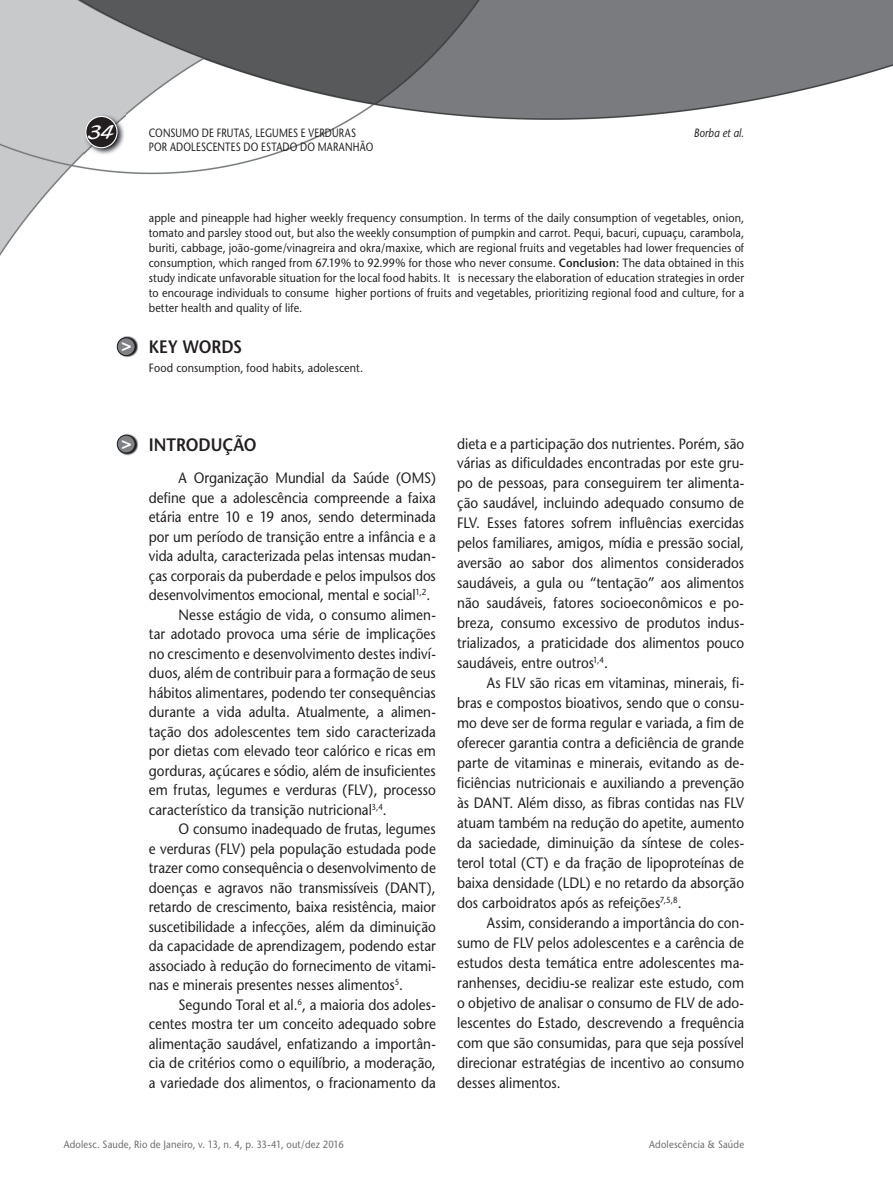
<style>
.page{position:relative;width:893px;height:1191px;background:#fff}
.page>*{position:absolute;margin:0;border:0;box-sizing:border-box;transform-origin:0 0}
.t1{font:21px "Blacklight D";color:#fff}
.t2{font:600 18px "Stone Sans";color:#231f20;scale:.9 1}
.t3{font:700 17.25px "Helvetica";color:#fff}
.t4{font:15px/20px "Stone Sans";color:#231f20;text-align:justify;scale:.9 1}
.t5{font:12px/15px "Stone Sans";letter-spacing:.015em;color:#231f20;text-align:justify;scale:.9 1}
.t6{font:12px "Stone Sans";letter-spacing:.015em;color:#231f20;scale:.8 1}
.t7{font:italic 12px "Stone Sans";letter-spacing:.01em;color:#231f20;scale:.85 1}
.t8{font:10.5px "Stone Sans";letter-spacing:.02em;color:#6c6d70;scale:.9 1}
.s1{font-weight:600}
</style>
<div class="page">
<img style="left:0;top:0;width:893px;height:456px">
<img style="left:84px;top:114px;width:41px;height:42px">
<div style="left:86px;top:116px;width:31px;height:32px;background:#231f20;border-radius:50%"></div>
<div style="left:85px;top:116px;width:33px;height:32px;border:1px solid #fff;border-radius:50%"></div>
<img style="left:117px;top:434px;width:21px;height:21px">
<div style="left:117px;top:435px;width:18px;height:18px;background:#808285;border-radius:50%"></div>
<div style="left:117px;top:435px;width:19px;height:18px;border:1px solid #231f20;border-radius:50%"></div>
<img style="left:117px;top:336px;width:21px;height:22px">
<div style="left:117px;top:338px;width:18px;height:17px;background:#808285;border-radius:50%"></div>
<div style="left:117px;top:337px;width:19px;height:19px;border:1px solid #231f20;border-radius:50%"></div>
<h1 class="t1" style="left:88px;top:119px;width:28px">34</h1>
<p class="t6" style="left:149px;top:125px;width:261px">CONSUMO DE FRUTAS, LEGUMES E VERDURAS</p>
<p class="t7" style="left:694px;top:125px;width:61px">Borba et al.</p>
<p class="t6" style="left:149px;top:140px;width:282px">POR ADOLESCENTES DO ESTADO DO MARANHÃO</p>
<p class="t3" style="left:122px;top:335px;width:12px">&gt;</p>
<p class="t5" style="left:149px;top:210px;width:663px">apple and pineapple had higher weekly frequency consumption. In terms of the daily consumption of vegetables, onion, tomato and parsley stood out, but also the weekly consumption of pumpkin and carrot. Pequi, bacuri, cupuaçu, carambola, buriti, cabbage, joão-gome/vinagreira and okra/maxixe, which are regional fruits and vegetables had lower frequencies of consumption, which ranged from 67.19% to 92.99% for those who never consume. <span class="s1">Conclusion:</span> The data obtained in this study indicate unfavorable situation for the local food habits. It is necessary the elaboration of education strategies in order to encourage individuals to consume higher portions of fruits and vegetables, prioritizing regional food and culture, for a better health and quality of life.</p>
<p class="t2" style="left:149px;top:336px;width:105px">KEY WORDS</p>
<p class="t5" style="left:149px;top:360px;width:240px">Food consumption, food habits, adolescent.</p>
<p class="t2" style="left:149px;top:433px;width:121px">INTRODUÇÃO</p>
<p class="t4" style="left:179px;top:468px;width:287px">A Organização Mundial da Saúde (OMS)</p>
<p class="t4" style="left:149px;top:487px;width:320px">define que a adolescência compreende a faixa</p>
<p class="t4" style="left:149px;top:507px;width:320px">etária entre 10 e 19 anos, sendo determinada</p>
<p class="t4" style="left:149px;top:526px;width:320px">por um período de transição entre a infância e a</p>
<p class="t4" style="left:149px;top:546px;width:320px">vida adulta, caracterizada pelas intensas mudan-</p>
<p class="t4" style="left:149px;top:565px;width:320px">ças corporais da puberdade e pelos impulsos dos</p>
<p class="t4" style="left:149px;top:585px;width:314px">desenvolvimentos emocional, mental e social<sup>1,2</sup>.</p>
<p class="t4" style="left:179px;top:604px;width:287px">Nesse estágio de vida, o consumo alimen-</p>
<p class="t4" style="left:149px;top:624px;width:320px">tar adotado provoca uma série de implicações</p>
<p class="t4" style="left:149px;top:643px;width:320px">no crescimento e desenvolvimento destes indiví-</p>
<p class="t4" style="left:149px;top:663px;width:320px">duos, além de contribuir para a formação de seus</p>
<p class="t4" style="left:149px;top:682px;width:320px">hábitos alimentares, podendo ter consequências</p>
<p class="t4" style="left:149px;top:702px;width:320px">durante a vida adulta. Atualmente, a alimen-</p>
<p class="t4" style="left:149px;top:721px;width:320px">tação dos adolescentes tem sido caracterizada</p>
<p class="t4" style="left:149px;top:741px;width:320px">por dietas com elevado teor calórico e ricas em</p>
<p class="t4" style="left:149px;top:760px;width:320px">gorduras, açúcares e sódio, além de insuficientes</p>
<p class="t4" style="left:149px;top:780px;width:320px">em frutas, legumes e verduras (FLV), processo</p>
<p class="t4" style="left:149px;top:799px;width:266px">característico da transição nutricional<sup>3,4</sup>.</p>
<p class="t4" style="left:179px;top:819px;width:287px">O consumo inadequado de frutas, legumes</p>
<p class="t4" style="left:149px;top:838px;width:320px">e verduras (FLV) pela população estudada pode</p>
<p class="t4" style="left:149px;top:858px;width:320px">trazer como consequência o desenvolvimento de</p>
<p class="t4" style="left:149px;top:877px;width:320px">doenças e agravos não transmissíveis (DANT),</p>
<p class="t4" style="left:149px;top:897px;width:320px">retardo de crescimento, baixa resistência, maior</p>
<p class="t4" style="left:149px;top:916px;width:320px">suscetibilidade a infecções, além da diminuição</p>
<p class="t4" style="left:149px;top:936px;width:320px">da capacidade de aprendizagem, podendo estar</p>
<p class="t4" style="left:149px;top:955px;width:320px">associado à redução do fornecimento de vitami-</p>
<p class="t4" style="left:149px;top:975px;width:284px">nas e minerais presentes nesses alimentos<sup>5</sup>.</p>
<p class="t4" style="left:179px;top:994px;width:287px">Segundo Toral et al.<sup>6</sup>, a maioria dos adoles-</p>
<p class="t4" style="left:149px;top:1014px;width:320px">centes mostra ter um conceito adequado sobre</p>
<p class="t4" style="left:149px;top:1033px;width:320px">alimentação saudável, enfatizando a importân-</p>
<p class="t4" style="left:149px;top:1053px;width:320px">cia de critérios como o equilíbrio, a moderação,</p>
<p class="t4" style="left:149px;top:1072px;width:320px">a variedade dos alimentos, o fracionamento da</p>
<p class="t3" style="left:122px;top:432px;width:12px">&gt;</p>
<p class="t4" style="left:457px;top:433px;width:320px">dieta e a participação dos nutrientes. Porém, são várias as dificuldades encontradas por este gru&shy;po de pessoas, para conseguirem ter alimenta&shy;ção saudável, incluindo adequado consumo de FLV. Esses fatores sofrem influências exercidas pelos familiares, amigos, mídia e pressão social, aversão ao sabor dos alimentos considerados saudáveis, a gula ou “tentação” aos alimentos não saudáveis, fatores socioeconômicos e po&shy;breza, consumo excessivo de produtos indus&shy;trializados, a praticidade dos alimentos pouco saudáveis, entre outros<sup>1,4</sup>.</p>
<p class="t4" style="left:457px;top:673px;width:320px;text-indent:30px">As FLV são ricas em vitaminas, minerais, fi&shy;bras e compostos bioativos, sendo que o consu&shy;mo deve ser de forma regular e variada, a fim de oferecer garantia contra a deficiência de grande parte de vitaminas e minerais, evitando as de&shy;ficiências nutricionais e auxiliando a prevenção às DANT. Além disso, as fibras contidas nas FLV atuam também na redução do apetite, aumento da saciedade, diminuição da síntese de coles&shy;terol total (CT) e da fração de lipoproteínas de baixa densidade (LDL) e no retardo da absorção dos carboidratos após as refeições<sup>7,5,8</sup>.</p>
<p class="t4" style="left:457px;top:912px;width:320px;text-indent:30px">Assim, considerando a importância do con&shy;sumo de FLV pelos adolescentes e a carência de estudos desta temática entre adolescentes ma&shy;ranhenses, decidiu-se realizar este estudo, com o objetivo de analisar o consumo de FLV de ado&shy;lescentes do Estado, descrevendo a frequência com que são consumidas, para que seja possível direcionar estratégias de incentivo ao consumo desses alimentos.</p>
<p class="t8" style="left:64px;top:1137px;width:313px">Adolesc. Saude, Rio de Janeiro, v. 13, n. 4, p. 33-41, out/dez 2016</p>
<p class="t8" style="left:649px;top:1137px;width:107px">Adolescência &amp; Saúde</p>
</div>
